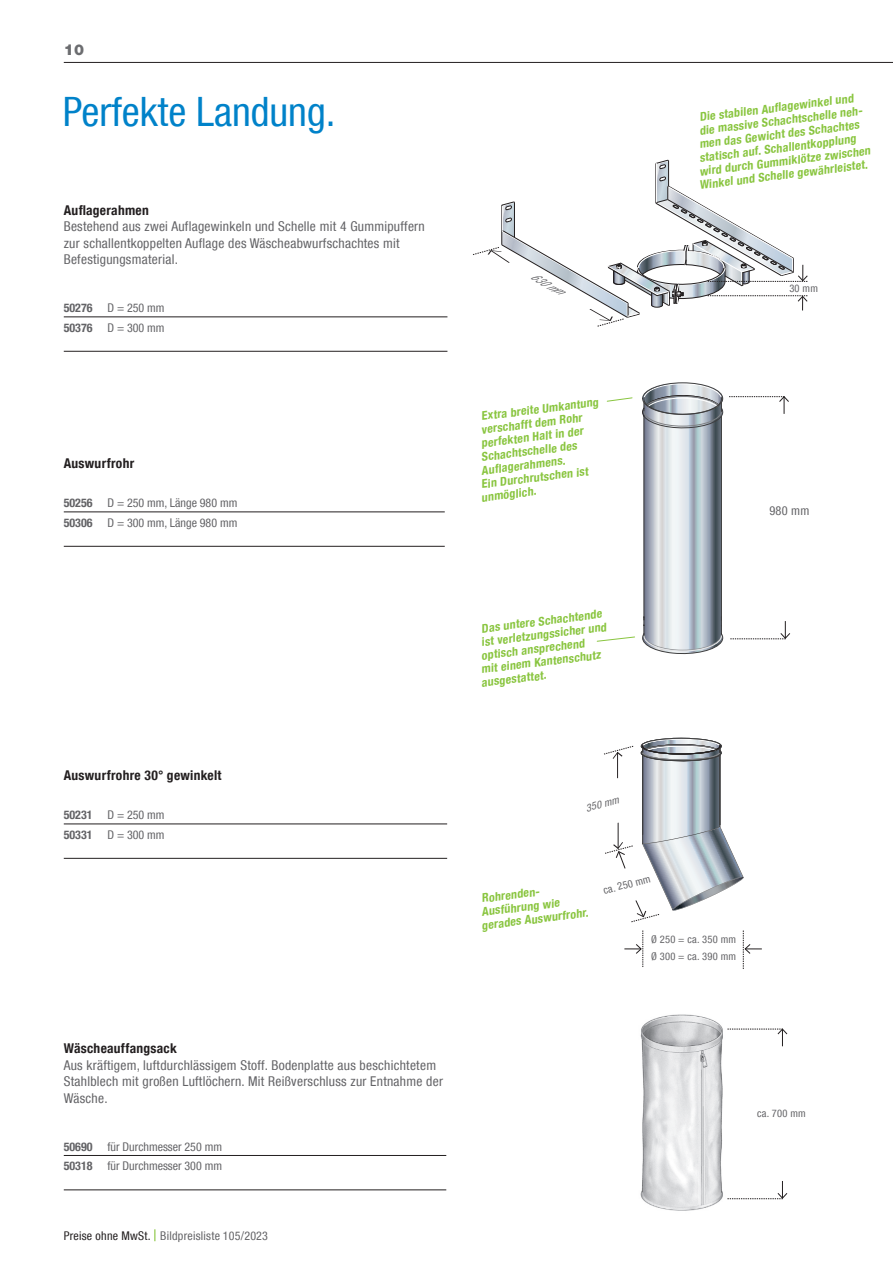
<style>
.page{position:relative;width:893px;height:1263px;background:#fff}
.page>*{position:absolute;margin:0;border:0;box-sizing:border-box;transform-origin:0 0}
.t1{font:condensed 40.5px "Helvetica Neue LT Com";color:#0082c9}
.t2{font:900 15px "Helvetica Neue LT Com";color:#6c6d70}
.t3{font:condensed 13.5px/16.5px "Helvetica Neue LT Com";letter-spacing:.02em;color:#636366}
.t4{font:700 condensed 13.5px "Helvetica Neue LT Com";letter-spacing:.02em;color:#231f20}
.t5{font:condensed 12.45px "Helvetica Neue LT Com";color:#636366}
.t6{font:700 condensed 12px/13.5px "Helvetica Neue LT Com";color:#89c53f}
.t7{font:condensed 12px/19.5px "Helvetica Neue LT Com";color:#636366}
.t8{font:condensed 12px "Helvetica Neue LT Com";letter-spacing:.02em;color:#636366}
.t9{font:condensed 10.5px/16.6px "Helvetica Neue LT Com";letter-spacing:.02em;color:#636366}
.t10{font:italic condensed 10.5px "Helvetica Neue LT Com";color:#636366}
.s1{font-weight:700}
.s2{color:#231f20}
</style>
<div class="page">
<img style="left:640px;top:1014px;width:88px;height:197px">
<svg style="left:604px;top:738px;width:140px;height:184px"></svg>
<svg style="left:743px;top:930px;width:19px;height:39px"></svg>
<svg style="left:473px;top:160px;width:335px;height:167px"></svg>
<svg style="left:727px;top:1181px;width:61px;height:18px"></svg>
<svg style="left:727px;top:1028px;width:61px;height:18px"></svg>
<svg style="left:596px;top:383px;width:194px;height:272px"></svg>
<svg style="left:624px;top:930px;width:19px;height:37px"></svg>
<hr style="left:64px;top:317px;width:383px;height:1px;background:#231f20">
<hr style="left:64px;top:351px;width:383px;height:1px;background:#231f20">
<hr style="left:64px;top:824px;width:383px;height:1px;background:#231f20">
<hr style="left:64px;top:858px;width:383px;height:1px;background:#231f20">
<hr style="left:64px;top:1155px;width:382px;height:1px;background:#231f20">
<hr style="left:64px;top:1189px;width:382px;height:1px;background:#231f20">
<hr style="left:64px;top:512px;width:381px;height:1px;background:#231f20">
<hr style="left:64px;top:546px;width:381px;height:1px;background:#231f20">
<hr style="left:64px;top:62px;width:829px;height:1px;background:#231f20">
<svg style="left:154px;top:1229px;width:1px;height:12px"></svg>
<p class="t2" style="left:64px;top:40px;width:22px">10</p>
<h1 class="t1" style="left:63px;top:88px;width:274px">Perfekte Landung.</h1>
<p class="t4" style="left:64px;top:202px;width:87px">Auflagerahmen</p>
<p class="t3" style="left:64px;top:218px;width:362px">Bestehend aus zwei Auflagewinkeln und Schelle mit 4 Gummipuffern zur schallentkoppelten Auflage des Wäscheabwurfschachtes mit<br>Befestigungsmaterial.</p>
<p class="t7" style="left:64px;top:298px;width:102px"><span class="s1">50276</span> D = 250 mm<br><span class="s1">50376</span> D = 300 mm</p>
<p class="t4" style="left:64px;top:455px;width:72px">Auswurfrohr</p>
<p class="t7" style="left:64px;top:493px;width:175px"><span class="s1">50256</span> D = 250 mm, Länge 980 mm<br><span class="s1">50306</span> D = 300 mm, Länge 980 mm</p>
<p class="t4" style="left:64px;top:767px;width:159px">Auswurfrohre 30° gewinkelt</p>
<p class="t7" style="left:64px;top:805px;width:102px"><span class="s1">50231</span> D = 250 mm<br><span class="s1">50331</span> D = 300 mm</p>
<p class="t4" style="left:64px;top:1040px;width:115px">Wäscheauffangsack</p>
<p class="t3" style="left:64px;top:1056px;width:381px">Aus kräftigem, luftdurchlässigem Stoff. Bodenplatte aus beschichtetem<br>Stahlblech mit großen Luftlöchern. Mit Reißverschluss zur Entnahme der<br>Wäsche.</p>
<p class="t7" style="left:64px;top:1136px;width:160px"><span class="s1">50690</span> für Durchmesser 250 mm<br><span class="s1">50318</span> für Durchmesser 300 mm</p>
<p class="t8" style="left:64px;top:1229px;width:205px"><span class="s2">Preise ohne MwSt.</span> Bildpreisliste 105/2023</p>
<p class="t6" style="left:699px;top:110px;width:157px;rotate:-7deg">Die stabilen Auflagewinkel und</p>
<p class="t6" style="left:699px;top:124px;width:167px;rotate:-7deg">die massive Schachtschelle neh-</p>
<p class="t6" style="left:699px;top:137px;width:163px;rotate:-7deg">men das Gewicht des Schachtes</p>
<p class="t6" style="left:699px;top:151px;width:159px;rotate:-7deg">statisch auf. Schallentkopplung</p>
<p class="t6" style="left:699px;top:165px;width:174px;rotate:-7deg">wird durch Gummiklötze zwischen</p>
<p class="t6" style="left:699px;top:178px;width:171px;rotate:-7deg">Winkel und Schelle gewährleistet.</p>
<p class="t10" style="left:535px;top:270px;width:35px;rotate:30deg">630 mm</p>
<p class="t9" style="left:789px;top:279px;width:30px">30 mm</p>
<p class="t6" style="left:481px;top:409px;width:119px;rotate:-7deg">Extra breite Umkantung</p>
<p class="t6" style="left:481px;top:423px;width:103px;rotate:-7deg">verschafft dem Rohr</p>
<p class="t6" style="left:481px;top:437px;width:104px;rotate:-7deg">perfekten Halt in der</p>
<p class="t6" style="left:481px;top:450px;width:98px;rotate:-7deg">Schachtschelle des</p>
<p class="t6" style="left:481px;top:464px;width:86px;rotate:-7deg">Auflagerahmens.</p>
<p class="t6" style="left:481px;top:477px;width:109px;rotate:-7deg">Ein Durchrutschen ist</p>
<p class="t6" style="left:481px;top:491px;width:57px;rotate:-7deg">unmöglich.</p>
<p class="t6" style="left:481px;top:622px;width:123px;rotate:-7deg">Das untere Schachtende</p>
<p class="t6" style="left:481px;top:635px;width:127px;rotate:-7deg">ist verletzungssicher und</p>
<p class="t6" style="left:481px;top:649px;width:106px;rotate:-7deg">optisch ansprechend</p>
<p class="t6" style="left:481px;top:662px;width:122px;rotate:-7deg">mit einem Kantenschutz</p>
<p class="t6" style="left:481px;top:676px;width:67px;rotate:-7deg">ausgestattet.</p>
<p class="t5" style="left:769px;top:504px;width:42px">980 mm</p>
<p class="t10" style="left:584px;top:802px;width:35px;rotate:-15deg">350 mm</p>
<p class="t6" style="left:478px;top:892px;width:109px;rotate:-7deg">Rohrenden-<br>Ausführung wie gerades Auswurfrohr.</p>
<p class="t9" style="left:601px;top:882px;width:50px;rotate:-15deg">ca. 250 mm</p>
<p class="t9" style="left:651px;top:931px;width:86px">Ø 250 = ca. 350 mm<br>Ø 300 = ca. 390 mm</p>
<p class="t9" style="left:757px;top:1105px;width:50px">ca. 700 mm</p>
</div>
